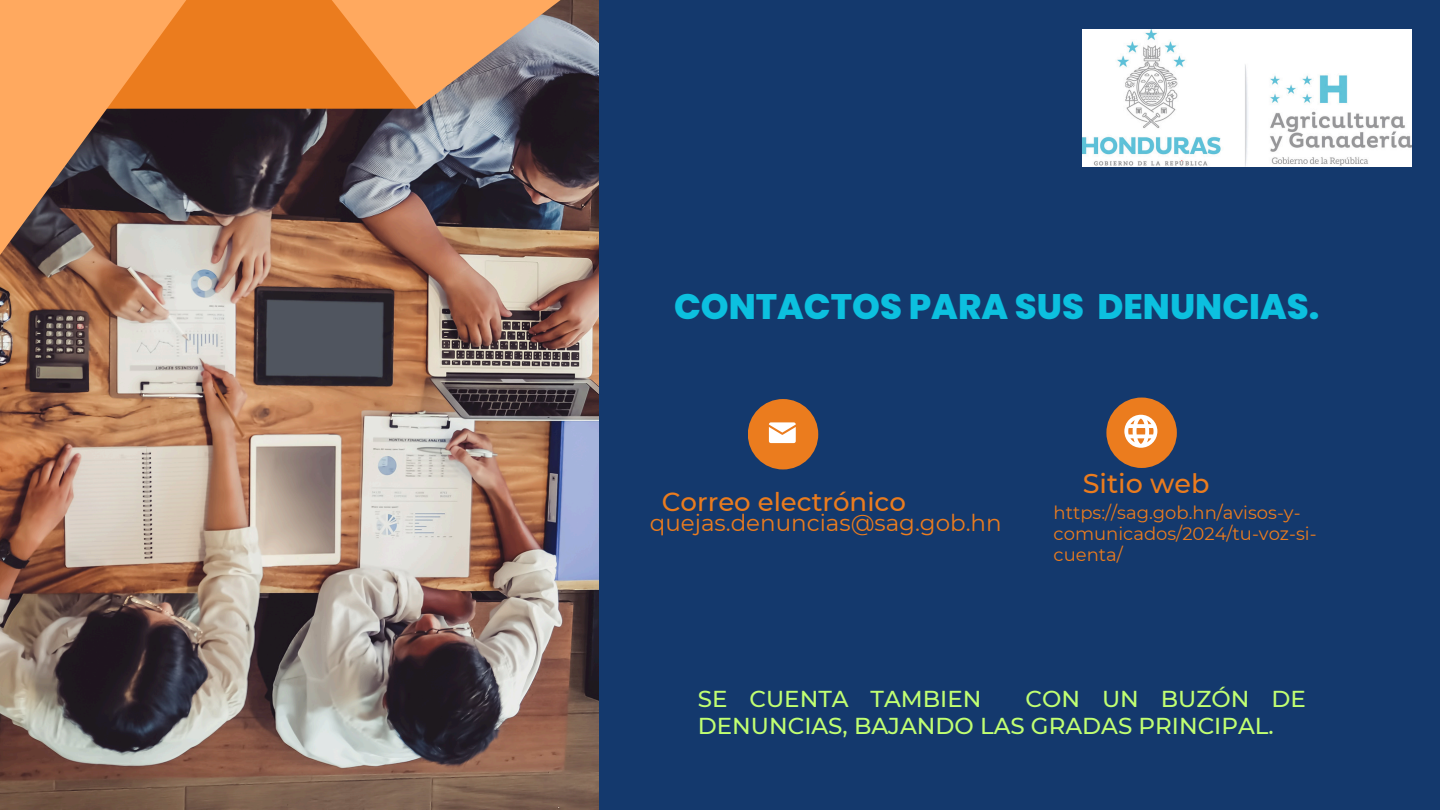
<style>
.page{position:relative;width:1440px;height:810px;background:#14396d}
.page>*{position:absolute;margin:0;border:0;box-sizing:border-box;transform-origin:0 0}
.t1{font:800 35.4px "Poppins";color:#0cc0df}
.t2{font:500 27px "Montserrat";color:#eb7c1e}
.t3{font:500 26px "Montserrat";color:#eb7c1e}
.t4{font:500 23px/27px "Montserrat";color:#c1ff72}
.t5{font:23px "Montserrat";color:#eb7c1e}
.t6{font:18px/21px "Montserrat";color:#eb7c1e}
</style>
<div class="page">
<div style="left:748px;top:399px;width:70px;height:70px;background:#eb7c1e;border-radius:50%"></div>
<div style="left:1106px;top:398px;width:71px;height:70px;background:#eb7c1e;border-radius:50%"></div>
<svg style="left:769px;top:422px;width:27px;height:21px"></svg>
<svg style="left:1124px;top:415px;width:33px;height:33px"></svg>
<img style="left:0;top:109px;width:598px;height:701px">
<svg style="left:417px;top:0;width:182px;height:109px;background:#a8846c"></svg>
<svg style="left:257px;top:0;width:160px;height:109px;background:#ef872e"></svg>
<svg style="left:0;top:0;width:257px;height:259px;background:#ab744a"></svg>
<img style="left:1083px;top:29px;width:328px;height:138px">
<p class="t1" style="left:674px;top:282px;width:647px">CONTACTOS PARA SUS DENUNCIAS.</p>
<p class="t3" style="left:662px;top:486px;width:246px">Correo electrónico</p>
<h2 class="t5" style="left:650px;top:508px;width:353px">quejas.denuncias@sag.gob.hn</h2>
<p class="t2" style="left:1083px;top:467px;width:128px">Sitio web</p>
<h1 class="t6" style="left:1054px;top:502px;width:264px">https://sag.gob.hn/avisos-y&shy;comunicados/2024/tu-voz-si&shy;cuenta/</h1>
<h4 class="t4" style="left:698px;top:686px;width:610px;text-indent:328px">CON UN BUZÓN DE<br>DENUNCIAS, BAJANDO LAS GRADAS PRINCIPAL.</h4>
<h4 class="t4" style="left:698px;top:686px;width:285px">SE CUENTA TAMBIEN</h4>
</div>
